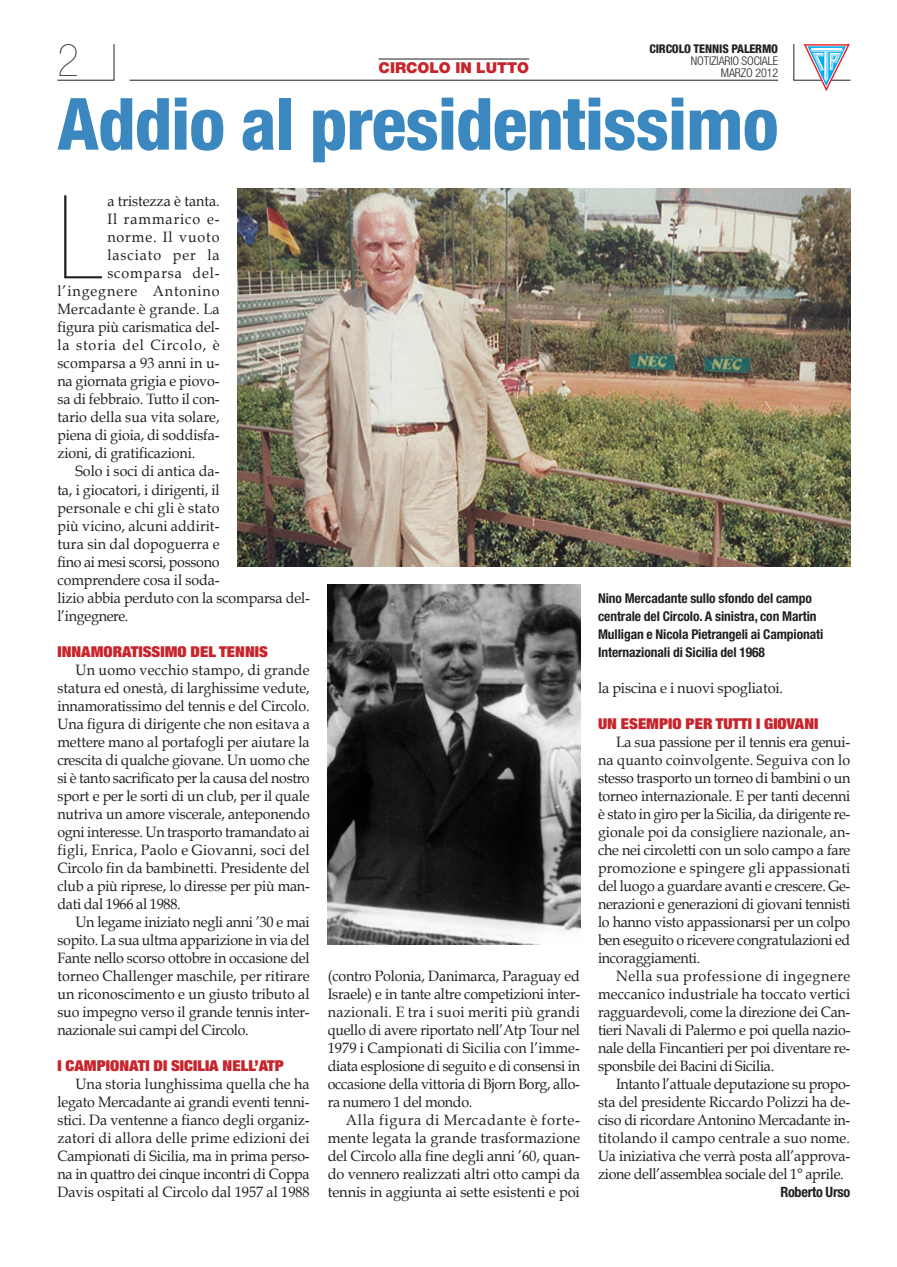
<style>
.page{position:relative;width:897px;height:1267px;background:#fff}
.page>*{position:absolute;margin:0;border:0;box-sizing:border-box;transform-origin:0 0}
.t1{font:900 condensed 116.1px "Helvetica Neue";color:#231f20}
.t2{font:800 condensed 72px "Helvetica Neue";letter-spacing:-.01em;color:#3a88bf}
.t3{font:900 condensed 45px "Helvetica Neue";color:#231f20}
.t4{font:15px/18px "Book Antiqua";letter-spacing:-.01em;color:#231f20;text-align:justify;scale:.95 1}
.t5{font:15px/18px "Book Antiqua";letter-spacing:-.01em;color:#231f20;text-align:justify}
.t6{font:15px "Book Antiqua";letter-spacing:.065em;color:#231f20;scale:.95 1}
.t7{font:900 expanded 15px "Helvetica Neue";color:#c8242b;scale:1.1 1}
.t8{font:15px "Book Antiqua";letter-spacing:.01em;color:#231f20;scale:.95 1}
.t9{font:15px "Book Antiqua";letter-spacing:.02em;color:#231f20;scale:.95 1}
.t10{font:15px "Book Antiqua";letter-spacing:.025em;color:#231f20;scale:.95 1}
.t11{font:900 15px "Helvetica Neue";color:#c8242b}
.t12{font:700 condensed 14.25px "Helvetica Neue";letter-spacing:-.02em;color:#231f20}
.t13{font:700 condensed 13.5px/18px "Helvetica Neue";letter-spacing:-.005em;color:#231f20}
.t14{font:300 condensed 12px "Helvetica Neue";letter-spacing:-.01em;color:#231f20}
.t15{font:800 condensed 12px "Helvetica Neue";letter-spacing:-.01em;color:#231f20}
</style>
<div class="page">
<svg style="left:57px;top:44px;width:58px;height:37px"></svg>
<svg style="left:793px;top:44px;width:58px;height:47px"></svg>
<hr style="left:129px;top:80px;width:649px;height:1px;background:#231f20">
<hr style="left:378px;top:59px;width:151px;height:1px;background:#231f20">
<img style="left:237px;top:188px;width:613px;height:378px">
<img style="left:327px;top:584px;width:252px;height:360px">
<h3 class="t3" style="left:57px;top:44px;width:23px">2</h3>
<p class="t15" style="left:649px;top:44px;width:130px">CIRCOLO TENNIS PALERMO</p>
<p class="t14" style="left:690px;top:56px;width:89px">NOTIZIARIO SOCIALE</p>
<p class="t11" style="left:378px;top:62px;width:152px">CIRCOLO IN LUTTO</p>
<p class="t14" style="left:720px;top:68px;width:59px">MARZO 2012</p>
<h2 class="t2" style="left:57px;top:98px;width:722px">Addio al presidentissimo</h2>
<h1 class="t1" style="left:57px;top:195px;width:49px">L</h1>
<p class="t4" style="left:107px;top:192px;width:120px">a tristezza è tanta.</p>
<p class="t6" style="left:107px;top:210px;width:120px">Il rammarico e-</p>
<p class="t6" style="left:107px;top:228px;width:120px">norme. Il vuoto</p>
<p class="t6" style="left:107px;top:246px;width:120px">lasciato per la</p>
<p class="t6" style="left:107px;top:264px;width:120px">scomparsa del-</p>
<p class="t6" style="left:57px;top:282px;width:172px">l’ingegnere Antonino</p>
<p class="t10" style="left:57px;top:300px;width:172px">Mercadante è grande. La</p>
<p class="t4" style="left:57px;top:318px;width:172px">figura più carismatica del-</p>
<p class="t6" style="left:57px;top:336px;width:172px">la storia del Circolo, è</p>
<p class="t8" style="left:57px;top:354px;width:172px">scomparsa a 93 anni in u-</p>
<p class="t4" style="left:57px;top:372px;width:172px">na giornata grigia e piovo-</p>
<p class="t4" style="left:57px;top:390px;width:172px">sa di febbraio. Tutto il con-</p>
<p class="t4" style="left:57px;top:408px;width:172px">tario della sua vita solare,</p>
<p class="t4" style="left:57px;top:426px;width:172px">piena di gioia, di soddisfa-</p>
<p class="t4" style="left:57px;top:444px;width:147px">zioni, di gratificazioni.</p>
<p class="t4" style="left:75px;top:462px;width:153px">Solo i soci di antica da-</p>
<p class="t4" style="left:57px;top:480px;width:172px">ta, i giocatori, i dirigenti, il</p>
<p class="t9" style="left:57px;top:498px;width:172px">personale e chi gli è stato</p>
<p class="t4" style="left:57px;top:516px;width:172px">più vicino, alcuni addirit-</p>
<p class="t8" style="left:57px;top:534px;width:172px">tura sin dal dopoguerra e</p>
<p class="t4" style="left:57px;top:552px;width:172px">fino ai mesi scorsi, possono</p>
<p class="t4" style="left:57px;top:570px;width:172px">comprendere cosa il soda-</p>
<p class="t4" style="left:57px;top:588px;width:267px">lizio abbia perduto con la scomparsa del-</p>
<p class="t4" style="left:57px;top:606px;width:76px">l’ingegnere.</p>
<p class="t7" style="left:57px;top:645px;width:193px">INNAMORATISSIMO DEL TENNIS</p>
<p class="t4" style="left:57px;top:660px;width:267px;text-indent:18px">Un uomo vecchio stampo, di grande statura ed onestà, di larghissime vedute, innamoratissimo del tennis e del Circolo.<br>Una figura di dirigente che non esitava a mettere mano al portafogli per aiutare la crescita di qualche giovane. Un uomo che si è tanto sacrificato per la causa del nostro sport e per le sorti di un club, per il quale nutriva un amore viscerale, anteponendo ogni interesse. Un trasporto tramandato ai figli, Enrica, Paolo e Giovanni, soci del Circolo fin da bambinetti. Presidente del club a più riprese, lo diresse per più man&shy;dati dal 1966 al 1988.</p>
<p class="t4" style="left:57px;top:912px;width:267px;text-indent:18px">Un legame iniziato negli anni ’30 e mai sopito. La sua ultma apparizione in via del Fante nello scorso ottobre in occasione del torneo Challenger maschile, per ritirare un riconoscimento e un giusto tributo al suo impegno verso il grande tennis inter&shy;nazionale sui campi del Circolo.</p>
<p class="t7" style="left:57px;top:1059px;width:207px">I CAMPIONATI DI SICILIA NELL’ATP</p>
<p class="t4" style="left:57px;top:1074px;width:267px;text-indent:18px">Una storia lunghissima quella che ha legato Mercadante ai grandi eventi tenni&shy;stici. Da ventenne a fianco degli organiz&shy;zatori di allora delle prime edizioni dei Campionati di Sicilia, ma in prima perso&shy;na in quattro dei cinque incontri di Coppa Davis ospitati al Circolo dal 1957 al 1988</p>
<p class="t13" style="left:597px;top:590px;width:227px">Nino Mercadante sullo sfondo del campo centrale del Circolo. A sinistra, con Martin Mulligan e Nicola Pietrangeli ai Campionati Internazionali di Sicilia del 1968</p>
<p class="t5" style="left:597px;top:678px;width:187px">la piscina e i nuovi spogliatoi.</p>
<p class="t7" style="left:597px;top:717px;width:202px">UN ESEMPIO PER TUTTI I GIOVANI</p>
<p class="t4" style="left:598px;top:732px;width:267px;text-indent:18px">La sua passione per il tennis era genui&shy;na quanto coinvolgente. Seguiva con lo stesso trasporto un torneo di bambini o un torneo internazionale. E per tanti decenni è stato in giro per la Sicilia, da dirigente re&shy;gionale poi da consigliere nazionale, an&shy;che nei circoletti con un solo campo a fare promozione e spingere gli appassionati del luogo a guardare avanti e crescere. Ge&shy;nerazioni e generazioni di giovani tennisti lo hanno visto appassionarsi per un colpo ben eseguito o ricevere congratulazioni ed incoraggiamenti.</p>
<p class="t4" style="left:598px;top:966px;width:267px;text-indent:18px">Nella sua professione di ingegnere meccanico industriale ha toccato vertici ragguardevoli, come la direzione dei Can&shy;tieri Navali di Palermo e poi quella nazio&shy;nale della Fincantieri per poi diventare re&shy;sponsbile dei Bacini di Sicilia.</p>
<p class="t4" style="left:598px;top:1074px;width:267px;text-indent:18px">Intanto l’attuale deputazione su propo&shy;sta del presidente Riccardo Polizzi ha de&shy;ciso di ricordare Antonino Mercadante in&shy;titolando il campo centrale a suo nome.<br>Ua iniziativa che verrà posta all’approva&shy;zione dell’assemblea sociale del 1° aprile.</p>
<p class="t12" style="left:780px;top:1186px;width:71px">Roberto Urso</p>
<p class="t4" style="left:327px;top:966px;width:267px">(contro Polonia, Danimarca, Paraguay ed Israele) e in tante altre competizioni inter&shy;nazionali. E tra i suoi meriti più grandi quello di avere riportato nell’Atp Tour nel 1979 i Campionati di Sicilia con l’imme&shy;diata esplosione di seguito e di consensi in occasione della vittoria di Bjorn Borg, allo&shy;ra numero 1 del mondo.</p>
<p class="t5" style="left:327px;top:1110px;width:254px;text-indent:18px">Alla figura di Mercadante è forte&shy;mente legata la grande trasformazione del Circolo alla fine degli anni ’60, quan&shy;do vennero realizzati altri otto campi da tennis in aggiunta ai sette esistenti e poi</p>
</div>
